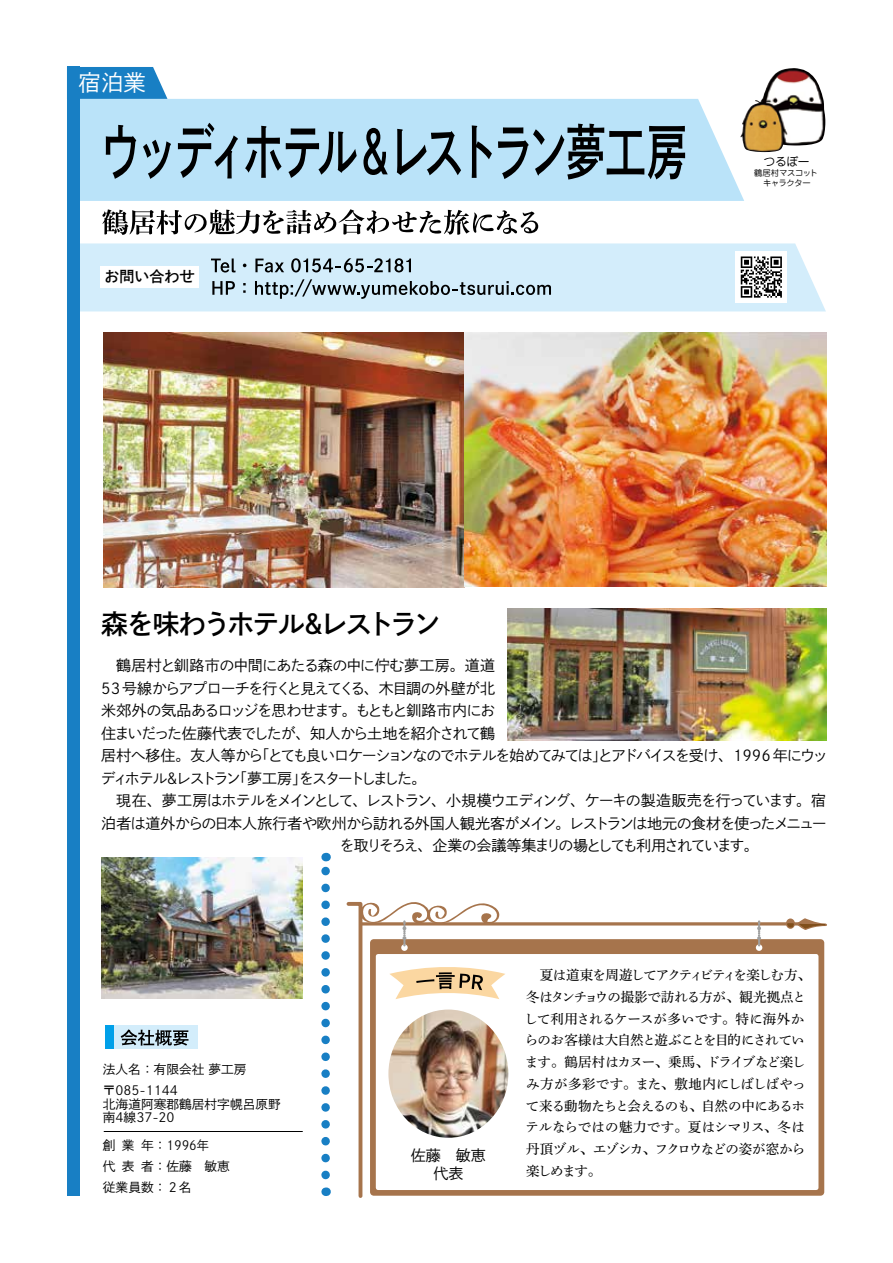
<style>
.page{position:relative;width:893px;height:1263px;background:#fff}
.page>*{position:absolute;margin:0;border:0;box-sizing:border-box;transform-origin:0 0}
.t1{font:27px "Shuei Go Kin Std B";letter-spacing:-.075em;color:#000}
.t2{font:22.5px "Shuei Go Kin Std L";color:#fff}
.t3{font:15px/18px "Shuei Go Kin Std L";letter-spacing:-.07em;color:#000;text-align:center}
.t4{font:15px/22.5px "Shuei Go Kin Std L";letter-spacing:-.035em;color:#000}
.t5{font:15px "Shuei Go Kin Std L";letter-spacing:-.13em;color:#000}
.t6{font:15px "Shuei Go Kin Std L";letter-spacing:-.015em;color:#000}
.t7{font:15px "Shuei Go Kin Std B";letter-spacing:.005em;color:#000}
.t8{font:13.5px/21.8px "Shuei Min Pro M";letter-spacing:-.045em;color:#000}
.t9{font:12.75px/20.7px "Shuei Go Kin Std L";color:#000}
.t10{font:11.7px "Jun 201 Pro";color:#000}
.t11{font:8.25px "Jun 201 Pro";letter-spacing:-.045em;color:#000}
</style>
<div class="page">
<div style="left:80px;top:243px;width:746px;height:68px;background:#d3edfb"></div>
<div style="left:80px;top:99px;width:664px;height:102px;background:#bae3f9"></div>
<div style="left:67px;top:67px;width:13px;height:1129px;background:#187fc4"></div>
<svg style="left:321px;top:853px;width:9px;height:322px"></svg>
<img style="left:740px;top:68px;width:85px;height:84px">
<svg style="left:106px;top:125px;width:30px;height:54px;background:#829eae"></svg>
<svg style="left:143px;top:140px;width:28px;height:39px"></svg>
<svg style="left:178px;top:123px;width:60px;height:55px;background:#8cabbb"></svg>
<svg style="left:245px;top:126px;width:112px;height:52px;background:#87a5b5"></svg>
<svg style="left:363px;top:128px;width:25px;height:47px"></svg>
<svg style="left:397px;top:129px;width:64px;height:46px;background:#84a1b0"></svg>
<svg style="left:472px;top:125px;width:20px;height:53px"></svg>
<svg style="left:498px;top:124px;width:187px;height:56px;background:#7c97a6"></svg>
<div style="left:105px;top:1026px;width:93px;height:23px;background:#d3edfb"></div>
<div style="left:105px;top:1026px;width:9px;height:23px;background:#00a0e9"></div>
<svg style="left:121px;top:1029px;width:67px;height:17px"></svg>
<img style="left:103px;top:333px;width:723px;height:254px">
<img style="left:102px;top:857px;width:201px;height:141px">
<div style="left:101px;top:266px;width:98px;height:22px;background:#fff"></div>
<hr style="left:104px;top:1131px;width:199px;height:1px;background:#000">
<svg style="left:211px;top:258px;width:25px;height:14px"></svg>
<svg style="left:255px;top:259px;width:29px;height:13px"></svg>
<svg style="left:291px;top:258px;width:120px;height:14px;background:#8fa1ab"></svg>
<svg style="left:212px;top:281px;width:23px;height:14px"></svg>
<svg style="left:243px;top:283px;width:3px;height:10px"></svg>
<svg style="left:255px;top:279px;width:296px;height:20px;background:#a5b9c4"></svg>
<svg style="left:80px;top:67px;width:87px;height:32px;background:#2a89c8"></svg>
<svg style="left:505px;top:939px;width:319px;height:257px;fill:#a6744c"></svg>
<div style="left:360px;top:922px;width:440px;height:3px;border:2px solid #a6744c"></div>
<div style="left:786px;top:918px;width:9px;height:11px;border:2px solid #a6744c;border-radius:50%"></div>
<svg style="left:757px;top:920px;width:4px;height:26px"></svg>
<div style="left:378px;top:956px;width:438px;height:232px;background:#fff"></div>
<svg style="left:787px;top:919px;width:40px;height:11px"></svg>
<svg style="left:346px;top:902px;width:159px;height:296px"></svg>
<svg style="left:102px;top:209px;width:436px;height:26px"></svg>
<div style="left:736px;top:252px;width:51px;height:51px;background:#fff"></div>
<svg style="left:741px;top:256px;width:41px;height:42px"></svg>
<img style="left:507px;top:608px;width:319px;height:132px">
<img style="left:388px;top:1009px;width:120px;height:129px">
<h2 class="t2" style="left:79px;top:68px;width:69px">宿泊業</h2>
<p class="t7" style="left:104px;top:266px;width:92px">お問い合わせ</p>
<p class="t10" style="left:763px;top:153px;width:48px">つるぼー</p>
<p class="t11" style="left:763px;top:177px;width:49px">キャラクター</p>
<p class="t11" style="left:754px;top:167px;width:66px">鶴居村マスコット</p>
<h1 class="t1" style="left:101px;top:605px;width:205px">森を味わうホテル</h1>
<p class="t6" style="left:101px;top:656px;width:395px">　鶴居村と釧路市の中間にあたる森の中に佇む夢工房。道道</p>
<p class="t3" style="left:101px;top:679px;width:395px">53 号線からアプローチを行くと見えてくる、木目調の外壁が北</p>
<p class="t3" style="left:101px;top:702px;width:396px">米郊外の気品あるロッジを思わせます。もともと釧路市内にお</p>
<p class="t3" style="left:101px;top:724px;width:395px">住まいだった佐藤代表でしたが、知人から土地を紹介されて鶴</p>
<p class="t3" style="left:255px;top:747px;width:574px">「とても良いロケーションなのでホテルを始めてみてはとアドバイスを受け、1996 年にウッ</p>
<h1 class="t1" style="left:320px;top:605px;width:122px">レストラン</h1>
<h1 class="t1" style="left:300px;top:605px;width:28px">＆</h1>
<p class="t4" style="left:232px;top:744px;width:196px;text-indent:-131px">居村へ移住。友人等から<br>「夢工房をスタートしました。</p>
<p class="t3" style="left:592px;top:747px;width:16px">」</p>
<p class="t3" style="left:101px;top:769px;width:68px">ディホテル</p>
<p class="t3" style="left:101px;top:792px;width:726px">　現在、夢工房はホテルをメインとして、レストラン、小規模ウエディング、ケーキの製造販売を行っています。宿</p>
<p class="t4" style="left:101px;top:812px;width:727px">泊者は道外からの日本人旅行者や欧州から訪れる外国人観光客がメイン。レストランは地元の食材を使ったメニュー</p>
<p class="t5" style="left:340px;top:836px;width:420px">を取りそろえ、企業の会議等集まりの場としても利用されています。</p>
<p class="t3" style="left:176px;top:769px;width:66px">レストラン</p>
<p class="t3" style="left:165px;top:769px;width:16px">＆</p>
<p class="t3" style="left:292px;top:769px;width:16px">」</p>
<p class="t9" style="left:103px;top:1059px;width:145px">法人名：有限会社夢工房〒085-1144</p>
<p class="t9" style="left:103px;top:1097px;width:179px;line-height:13.8px">北海道阿寒郡鶴居村字幌呂原野南4線37-20</p>
<p class="t9" style="left:141px;top:1135px;width:69px">年：1996年</p>
<p class="t9" style="left:103px;top:1135px;width:33px">創業</p>
<p class="t9" style="left:141px;top:1155px;width:90px">者：佐藤　敏恵</p>
<p class="t9" style="left:103px;top:1155px;width:90px">代表<br>従業員数：２名</p>
<p class="t3" style="left:411px;top:1146px;width:76px">佐藤　敏恵代表</p>
<p class="t8" style="left:525px;top:963px;width:288px">　夏は道東を周遊してアクティビティを楽しむ方、冬はタンチョウの撮影で訪れる方が、観光拠点として利用されるケースが多いです。特に海外からのお客様は大自然と遊ぶことを目的にされています。鶴居村はカヌー、乗馬、ドライブなど楽しみ方が多彩です。また、敷地内にしばしばやって来る動物たちと会えるのも、自然の中にあるホテルならではの魅力です。夏はシマリス、冬は丹頂ヅル、エゾシカ、フクロウなどの姿が窓から楽しめます。</p>
</div>
